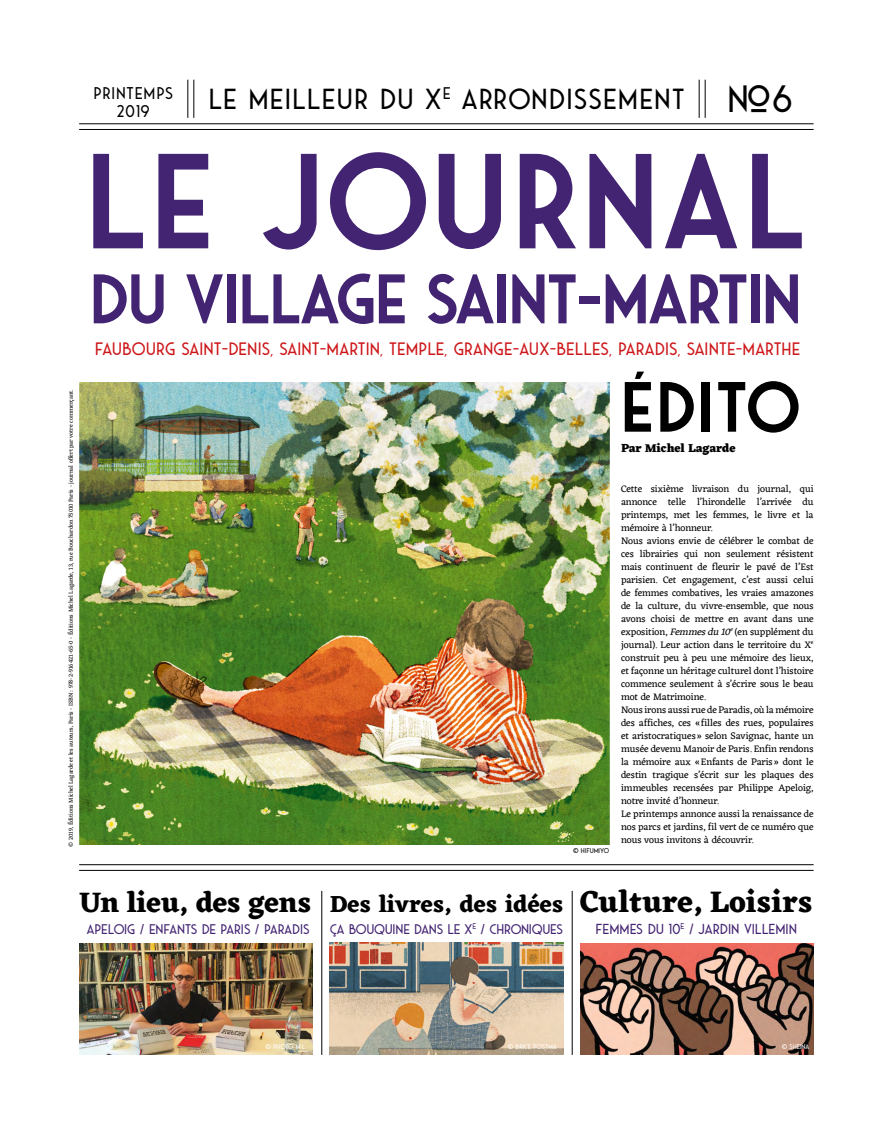
<style>
.page{position:relative;width:893px;height:1134px;background:#fff}
.page>*{position:absolute;margin:0;border:0;box-sizing:border-box;transform-origin:0 0}
.t1{font:600 135px "Saveur Sans";letter-spacing:.03em;color:#432472}
.t2{font:600 71px "Saveur Sans";letter-spacing:.025em;color:#000}
.t3{font:600 70px "Saveur Sans";letter-spacing:-.02em;color:#432472}
.t4{font:38px "Saveur Sans";color:#000}
.t5{font:700 31px "Eczar";letter-spacing:.01em;color:#000}
.t6{font:29px "Saveur Sans";letter-spacing:.04em;color:#000}
.t7{font:700 29px "Eczar";letter-spacing:-.01em;color:#000}
.t8{font:700 24px "Eczar";letter-spacing:.01em;color:#000}
.t9{font:18px "Saveur Sans";letter-spacing:.01em;color:#cd171a}
.t10{font:17px/18px "Saveur Sans";letter-spacing:.05em;color:#000;text-align:center}
.t11{font:14.5px "Saveur Sans";color:#432472}
.t12{font:14px "Saveur Sans";letter-spacing:-.01em;color:#432472}
.t13{font:800 12px "Eczar";letter-spacing:-.015em;color:#000}
.t14{font:10px/13px "Eczar";color:#000}
.t15{font:7px "Saveur Sans";color:#fff}
.t16{font:7px "Saveur Sans";color:#000}
.t17{font:6px "Eczar";color:#000}
.s1{font-style:italic}
</style>
<div class="page">
<hr style="left:194px;top:80px;width:1px;height:38px;background:#000">
<hr style="left:705px;top:80px;width:1px;height:38px;background:#000">
<hr style="left:188px;top:80px;width:1px;height:38px;background:#000">
<hr style="left:699px;top:80px;width:1px;height:38px;background:#000">
<hr style="left:79px;top:124px;width:735px;height:1px;background:#000">
<hr style="left:79px;top:864px;width:735px;height:1px;background:#000">
<hr style="left:79px;top:129px;width:735px;height:1px;background:#000">
<hr style="left:79px;top:870px;width:735px;height:1px;background:#000">
<hr style="left:322px;top:891px;width:1px;height:164px;background:#000">
<hr style="left:572px;top:891px;width:1px;height:164px;background:#000">
<img style="left:79px;top:943px;width:234px;height:111px">
<img style="left:80px;top:382px;width:529px;height:463px">
<img style="left:330px;top:943px;width:233px;height:111px">
<img style="left:580px;top:943px;width:234px;height:111px">
<h3 class="t10" style="left:93px;top:84px;width:81px">PRINTEMPS<br>2019</h3>
<h3 class="t6" style="left:208px;top:83px;width:477px">LE MEILLEUR DU X<sup>E</sup> ARRONDISSEMENT</h3>
<h3 class="t4" style="left:728px;top:79px;width:66px">№6</h3>
<h1 class="t1" style="left:85px;top:131px;width:723px">LE JOURNAL</h1>
<h3 class="t3" style="left:89px;top:262px;width:714px">DU VILLAGE SAINT-MARTIN</h3>
<p class="t17" style="left:67px;top:846px;width:458px;rotate:-90deg">© 2019, Éditions Michel Lagarde et les auteurs, Paris - ISBN : 978-2-916421-65-0 - Éditions Michel Lagarde, 13, rue Bouchardon 75010 Paris - journal offert par votre commerçant.</p>
<h3 class="t9" style="left:95px;top:339px;width:707px">FAUBOURG SAINT-DENIS, SAINT-MARTIN, TEMPLE, GRANGE-AUX-BELLES, PARADIS, SAINTE-MARTHE</h3>
<h2 class="t2" style="left:621px;top:370px;width:181px">ÉDITO</h2>
<p class="t13" style="left:621px;top:441px;width:116px">Par Michel Lagarde</p>
<p class="t16" style="left:573px;top:847px;width:37px">© HIFUMIYO</p>
<p class="t14" style="left:621px;top:482px;width:194px">Cette sixième livraison du journal, qui annonce telle l’hirondelle l’arrivée du printemps, met les femmes, le livre et la mémoire à l’honneur.<br>Nous avions envie de célébrer le combat de ces librairies qui non seulement résistent mais continuent de fleurir le pavé de l’Est parisien. Cet engagement, c’est aussi celui de femmes combatives, les vraies amazones de la culture, du vivre-ensemble, que nous avons choisi de mettre en avant dans une exposition, <span class="s1">Femmesdu10</span><sup>e</sup>(en supplément du journal). Leur action dans le territoire du X<sup>e </sup>construit peu à peu une mémoire des lieux, et façonne un héritage culturel dont l’histoire commence seulement à s’écrire sous le beau mot de Matrimoine.<br>Nous irons aussi rue de Paradis, où la mémoire des affiches, ces « filles des rues, populaires et aristocratiques » selon Savignac, hante un musée devenu Manoir de Paris. Enfin rendons la mémoire aux « Enfants de Paris » dont le destin tragique s’écrit sur les plaques des immeubles recensées par Philippe Apeloig, notre invité d’honneur.<br>Le printemps annonce aussi la renaissance de nos parcs et jardins, fil vert de ce numéro que nous vous invitons à découvrir.</p>
<h3 class="t7" style="left:79px;top:885px;width:233px">Un lieu, des gens</h3>
<h3 class="t12" style="left:87px;top:921px;width:224px">APELOIG / ENFANTS DE PARIS / PARADIS</h3>
<h3 class="t8" style="left:330px;top:889px;width:235px">Des livres, des idées</h3>
<h3 class="t12" style="left:330px;top:921px;width:235px">ÇA BOUQUINE DANS LE X<sup>E</sup> / CHRONIQUES</h3>
<h3 class="t5" style="left:580px;top:883px;width:234px">Culture, Loisirs</h3>
<h3 class="t11" style="left:596px;top:921px;width:203px">FEMMES DU 10<sup>E</sup> / JARDIN VILLEMIN</h3>
<p class="t15" style="left:265px;top:1043px;width:43px">© PHOTO M.L.</p>
<p class="t15" style="left:508px;top:1043px;width:50px">© BRICE POSTMA</p>
<p class="t15" style="left:782px;top:1043px;width:29px">© SHEINA</p>
</div>
